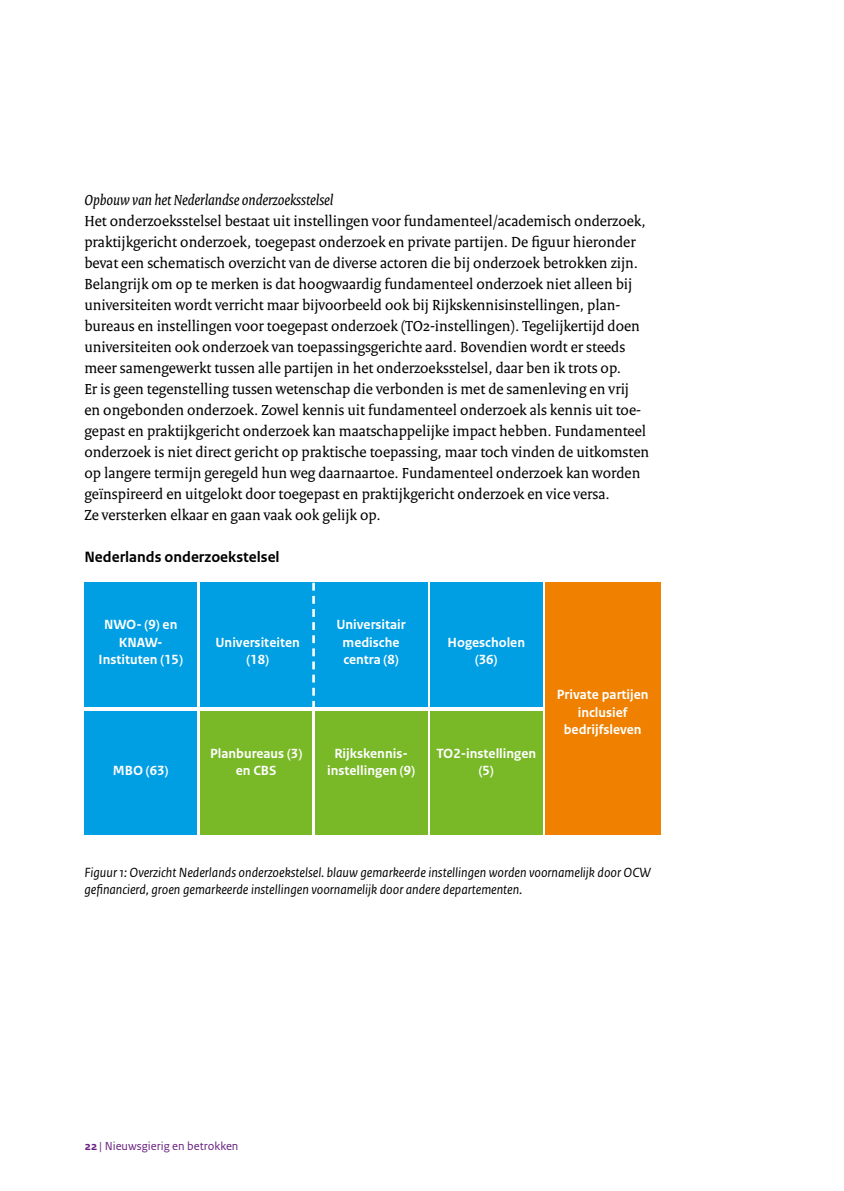
<style>
.page{position:relative;width:844px;height:1191px;background:#fff}
.page>*{position:absolute;margin:0;border:0;box-sizing:border-box;transform-origin:0 0}
.t1{font:15.75px/21px "Rijksoverheid Serif";color:#000}
.t2{font:italic 15.75px "Rijksoverheid Serif";color:#000}
.t3{font:700 15.75px "Rijksoverheid Sans Text";color:#000}
.t4{font:700 14px/17.5px "Rijksoverheid Sans Text";color:#fff;text-align:center}
.t5{font:italic 14px/17.5px "Rijksoverheid Sans Text";color:#000}
.t6{font:12.25px "Rijksoverheid Sans Text";color:#682180}
.s1{font-weight:700}
</style>
<div class="page">
<div style="left:84px;top:583px;width:113px;height:124px;background:#009ee3"></div>
<div style="left:84px;top:711px;width:113px;height:124px;background:#009ee3"></div>
<div style="left:200px;top:583px;width:115px;height:124px;background:#009ee3"></div>
<div style="left:200px;top:711px;width:112px;height:124px;background:#79b827"></div>
<div style="left:315px;top:583px;width:112px;height:124px;background:#009ee3"></div>
<div style="left:315px;top:711px;width:112px;height:124px;background:#79b827"></div>
<div style="left:430px;top:583px;width:112px;height:124px;background:#009ee3"></div>
<div style="left:430px;top:711px;width:112px;height:124px;background:#79b827"></div>
<div style="left:545px;top:583px;width:115px;height:252px;background:#f08100"></div>
<svg style="left:312px;top:583px;width:3px;height:124px"></svg>
<p class="t2" style="left:84px;top:190px;width:250px">Opbouw van het Nederlandse onderzoeksstelsel</p>
<p class="t1" style="left:84px;top:210px;width:566px">Het onderzoeksstelsel bestaat uit instellingen voor fundamenteel/academisch onderzoek, praktijkgericht onderzoek, toegepast onderzoek en private partijen. De figuur hieronder bevat een schematisch overzicht van de diverse actoren die bij onderzoek betrokken zijn.<br>Belangrijk om op te merken is dat hoogwaardig fundamenteel onderzoek niet alleen bij universiteiten wordt verricht maar bijvoorbeeld ook bij Rijkskennisinstellingen, plan&shy;bureaus en instellingen voor toegepast onderzoek (TO2-instellingen). Tegelijkertijd doen universiteiten ook onderzoek van toepassingsgerichte aard. Bovendien wordt er steeds meer samengewerkt tussen alle partijen in het onderzoeksstelsel, daar ben ik trots op.<br>Er is geen tegenstelling tussen wetenschap die verbonden is met de samenleving en vrij<br>en ongebonden onderzoek. Zowel kennis uit fundamenteel onderzoek als kennis uit toe&shy;gepast en praktijkgericht onderzoek kan maatschappelijke impact hebben. Fundamenteel onderzoek is niet direct gericht op praktische toepassing, maar toch vinden de uitkomsten op langere termijn geregeld hun weg daarnaartoe. Fundamenteel onderzoek kan worden geïnspireerd en uitgelokt door toegepast en praktijkgericht onderzoek en vice versa.<br>Ze versterken elkaar en gaan vaak ook gelijk op.</p>
<p class="t3" style="left:84px;top:547px;width:197px">Nederlands onderzoekstelsel</p>
<p class="t4" style="left:98px;top:616px;width:86px">NWO- (9) en<br>KNAW-<br>Instituten (15)</p>
<p class="t4" style="left:113px;top:762px;width:57px">MBO (63)</p>
<p class="t4" style="left:215px;top:633px;width:86px">Universiteiten (18)</p>
<p class="t4" style="left:210px;top:744px;width:94px">Planbureaus (3) en CBS</p>
<p class="t4" style="left:336px;top:616px;width:71px">Universitair medische centra (8)</p>
<p class="t4" style="left:447px;top:633px;width:79px">Hogescholen (36)</p>
<p class="t4" style="left:327px;top:744px;width:89px">Rijkskennis&shy;instellingen (9)</p>
<p class="t4" style="left:436px;top:744px;width:101px">TO2-instellingen (5)</p>
<p class="t4" style="left:556px;top:686px;width:93px">Private partijen inclusief bedrijfsleven</p>
<p class="t5" style="left:84px;top:864px;width:568px">Figuur 1: Overzicht Nederlands onderzoekstelsel. blauw gemarkeerde instellingen worden voornamelijk door OCW gefinancierd, groen gemarkeerde instellingen voornamelijk door andere departementen.</p>
<p class="t6" style="left:85px;top:1139px;width:155px"><span class="s1">22</span> | Nieuwsgierig en betrokken</p>
</div>
